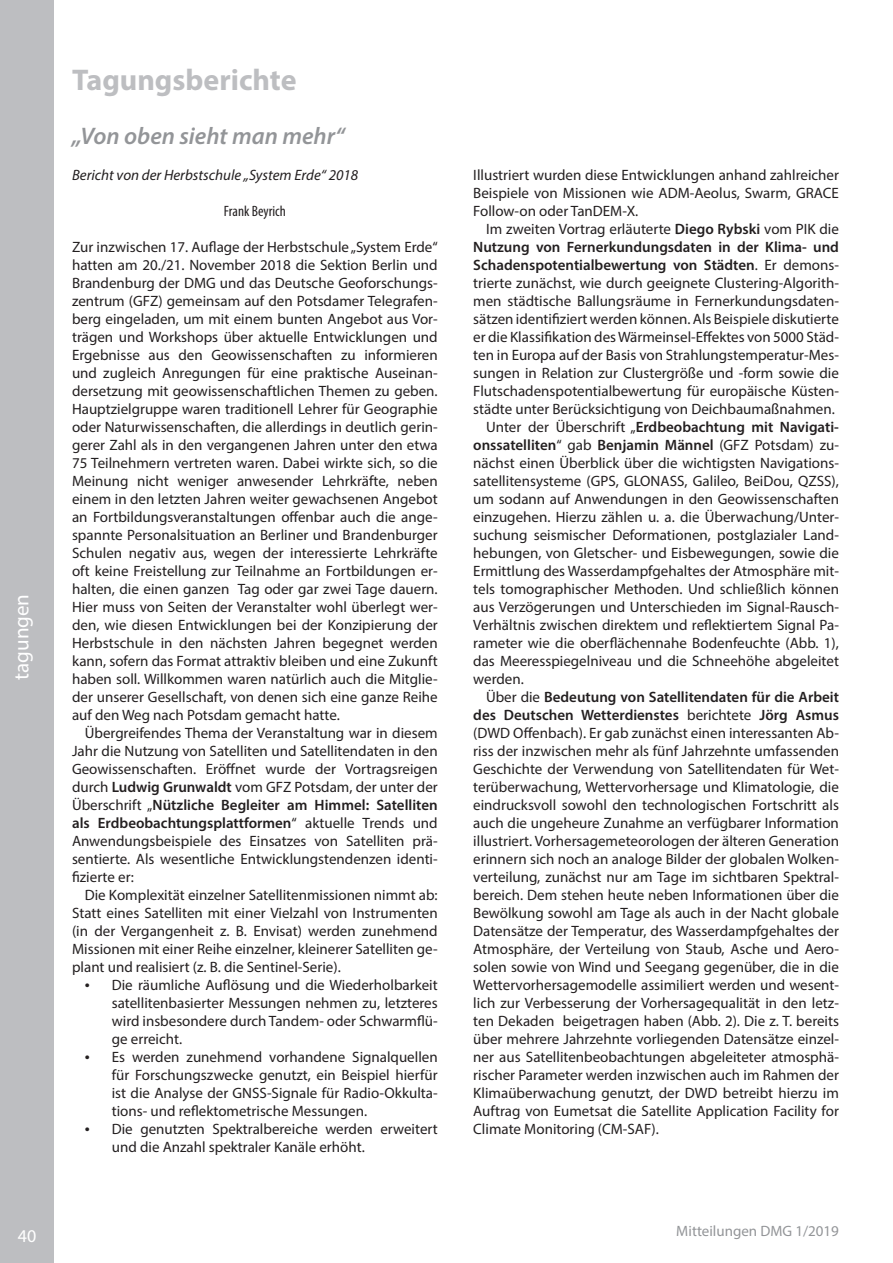
<style>
.page{position:relative;width:893px;height:1263px;background:#fff}
.page>*{position:absolute;margin:0;border:0;box-sizing:border-box;transform-origin:0 0}
.t1{font:700 30px "Myriad Pro";color:#bdbec1}
.t2{font:italic 600 24px "Myriad Pro";color:#939598}
.t3{font:21px "Myriad Pro";color:#fff}
.t4{font:18px "Myriad Pro";color:#fff}
.t5{font:15px/18px "Myriad Pro";color:#231f20;text-align:justify}
.t6{font:600 15px "Myriad Pro";color:#231f20}
.t7{font:italic 15px "Myriad Pro";color:#231f20}
.t8{font:15px "Myriad Pro";color:#939598}
.t9{font:condensed 15px "Myriad Pro";color:#231f20}
.s1{font-weight:600}
.s2{font-size:18px}
.s3{font-weight:400}
</style>
<div class="page">
<div style="left:0;top:0;width:54px;height:1263px;background:#bdbec1"></div>
<h3 class="t3" style="left:9px;top:680px;width:87px;rotate:-90deg">tagungen</h3>
<p class="t4" style="left:18px;top:1225px;width:20px">40</p>
<h1 class="t1" style="left:72px;top:60px;width:226px">Tagungsberichte</h1>
<h2 class="t2" style="left:72px;top:121px;width:274px">„Von oben sieht man mehr“</h2>
<p class="t7" style="left:72px;top:166px;width:288px">Bericht von der Herbstschule „System Erde“ 2018</p>
<p class="t9" style="left:224px;top:202px;width:63px">Frank Beyrich</p>
<p class="t5" style="left:72px;top:238px;width:367px">Zur inzwischen 17. Auflage der Herbstschule „System Erde“ hatten am 20./21. November 2018 die Sektion Berlin und Brandenburg der DMG und das Deutsche Geoforschungs&shy;zentrum (GFZ) gemeinsam auf den Potsdamer Telegrafen&shy;berg eingeladen, um mit einem bunten Angebot aus Vor&shy;trägen und Workshops über aktuelle Entwicklungen und Ergebnisse aus den Geowissenschaften zu informieren und zugleich Anregungen für eine praktische Auseinan&shy;dersetzung mit geowissenschaftlichen Themen zu geben.<br>Hauptzielgruppe waren traditionell Lehrer für Geographie oder Naturwissenschaften, die allerdings in deutlich gerin&shy;gerer Zahl als in den vergangenen Jahren unter den etwa 75 Teilnehmern vertreten waren. Dabei wirkte sich, so die Meinung nicht weniger anwesender Lehrkräfte, neben einem in den letzten Jahren weiter gewachsenen Angebot an Fortbildungsveranstaltungen offenbar auch die ange&shy;spannte Personalsituation an Berliner und Brandenburger Schulen negativ aus, wegen der interessierte Lehrkräfte oft keine Freistellung zur Teilnahme an Fortbildungen er&shy;halten, die einen ganzen Tag oder gar zwei Tage dauern.<br>Hier muss von Seiten der Veranstalter wohl überlegt wer&shy;den, wie diesen Entwicklungen bei der Konzipierung der Herbstschule in den nächsten Jahren begegnet werden kann, sofern das Format attraktiv bleiben und eine Zukunft haben soll. Willkommen waren natürlich auch die Mitglie&shy;der unserer Gesellschaft, von denen sich eine ganze Reihe auf den Weg nach Potsdam gemacht hatte.</p>
<p class="t5" style="left:72px;top:724px;width:367px;text-indent:13px">Übergreifendes Thema der Veranstaltung war in diesem Jahr die Nutzung von Satelliten und Satellitendaten in den Geowissenschaften. Eröffnet wurde der Vortragsreigen durch <span class="s1">Ludwig Grunwaldt</span> vom GFZ Potsdam, der unter der Überschrift „<span class="s1">Nützliche Begleiter am Himmel: Satelliten als Erdbeobachtungsplattformen</span>“ aktuelle Trends und Anwendungsbeispiele des Einsatzes von Satelliten prä&shy;sentierte. Als wesentliche Entwicklungstendenzen identi&shy;fizierte er:</p>
<p class="t5" style="left:72px;top:886px;width:367px;text-indent:13px">Die Komplexität einzelner Satellitenmissionen nimmt ab:<br>Statt eines Satelliten mit einer Vielzahl von Instrumenten (in der Vergangenheit z. B. Envisat) werden zunehmend Missionen mit einer Reihe einzelner, kleinerer Satelliten ge&shy;plant und realisiert (z. B. die Sentinel-Serie).</p>
<p class="t5" style="left:112px;top:976px;width:327px;text-indent:-27px"><span class="s2">•</span> Die räumliche Auflösung und die Wiederholbarkeit satellitenbasierter Messungen nehmen zu, letzteres wird insbesondere durch Tandem- oder Schwarmflü&shy;ge erreicht.</p>
<p class="t5" style="left:112px;top:1048px;width:327px;text-indent:-27px"><span class="s2">•</span> Es werden zunehmend vorhandene Signalquellen für Forschungszwecke genutzt, ein Beispiel hierfür ist die Analyse der GNSS-Signale für Radio-Okkulta&shy;tions- und reflektometrische Messungen.</p>
<p class="t5" style="left:112px;top:1120px;width:327px;text-indent:-27px"><span class="s2">•</span> Die genutzten Spektralbereiche werden erweitert und die Anzahl spektraler Kanäle erhöht.</p>
<p class="t5" style="left:473px;top:166px;width:367px">Illustriert wurden diese Entwicklungen anhand zahlreicher Beispiele von Missionen wie ADM-Aeolus, Swarm, GRACE Follow-on oder TanDEM-X.</p>
<p class="t5" style="left:486px;top:220px;width:354px">Im zweiten Vortrag erläuterte <span class="s1">Diego Rybski</span> vom PIK die</p>
<p class="t6" style="left:473px;top:237px;width:367px">Nutzung von Fernerkundungsdaten in der Klima- und</p>
<p class="t6" style="left:473px;top:255px;width:367px">Schadenspotentialbewertung von Städten<span class="s3">. Er demons-</span></p>
<p class="t5" style="left:473px;top:274px;width:367px">trierte zunächst, wie durch geeignete Clustering-Algorith-</p>
<p class="t5" style="left:473px;top:292px;width:367px">men städtische Ballungsräume in Fernerkundungsdaten-</p>
<p class="t5" style="left:473px;top:310px;width:367px">sätzen identifiziert werden können. Als Beispiele diskutierte</p>
<p class="t5" style="left:473px;top:328px;width:367px">er die Klassifikation des Wärmeinsel-Effektes von 5000 Städ-</p>
<p class="t5" style="left:473px;top:346px;width:367px">ten in Europa auf der Basis von Strahlungstemperatur-Mes-</p>
<p class="t5" style="left:473px;top:364px;width:367px">sungen in Relation zur Clustergröße und -form sowie die</p>
<p class="t5" style="left:473px;top:382px;width:367px">Flutschadenspotentialbewertung für europäische Küsten-</p>
<p class="t5" style="left:473px;top:400px;width:363px">städte unter Berücksichtigung von Deichbaumaßnahmen.</p>
<p class="t6" style="left:486px;top:417px;width:354px"><span class="s3">Unter der Überschrift „</span>Erdbeobachtung mit Navigati-</p>
<p class="t6" style="left:473px;top:435px;width:367px">onssatelliten<span class="s3">“ gab</span> Benjamin Männel <span class="s3">(GFZ Potsdam) zu-</span></p>
<p class="t5" style="left:473px;top:454px;width:367px">nächst einen Überblick über die wichtigsten Navigations-</p>
<p class="t5" style="left:473px;top:472px;width:367px">satellitensysteme (GPS, GLONASS, Galileo, BeiDou, QZSS),</p>
<p class="t5" style="left:473px;top:490px;width:367px">um sodann auf Anwendungen in den Geowissenschaften</p>
<p class="t5" style="left:473px;top:508px;width:367px">einzugehen. Hierzu zählen u. a. die Überwachung/Unter-</p>
<p class="t5" style="left:473px;top:526px;width:367px">suchung seismischer Deformationen, postglazialer Land-</p>
<p class="t5" style="left:473px;top:544px;width:367px">hebungen, von Gletscher- und Eisbewegungen, sowie die</p>
<p class="t5" style="left:473px;top:562px;width:367px">Ermittlung des Wasserdampfgehaltes der Atmosphäre mit-</p>
<p class="t5" style="left:473px;top:580px;width:367px">tels tomographischer Methoden. Und schließlich können</p>
<p class="t5" style="left:473px;top:598px;width:367px">aus Verzögerungen und Unterschieden im Signal-Rausch-</p>
<p class="t5" style="left:473px;top:616px;width:367px">Verhältnis zwischen direktem und reflektiertem Signal Pa-</p>
<p class="t5" style="left:473px;top:634px;width:367px">rameter wie die oberflächennahe Bodenfeuchte (Abb. 1),</p>
<p class="t5" style="left:473px;top:652px;width:367px">das Meeresspiegelniveau und die Schneehöhe abgeleitet</p>
<p class="t5" style="left:473px;top:670px;width:52px">werden.</p>
<p class="t6" style="left:486px;top:687px;width:354px"><span class="s3">Über die</span> Bedeutung von Satellitendaten für die Arbeit</p>
<p class="t6" style="left:473px;top:705px;width:367px">des Deutschen Wetterdienstes <span class="s3">berichtete</span> Jörg Asmus</p>
<p class="t5" style="left:473px;top:724px;width:367px">(DWD Offenbach). Er gab zunächst einen interessanten Ab-</p>
<p class="t5" style="left:473px;top:742px;width:367px">riss der inzwischen mehr als fünf Jahrzehnte umfassenden</p>
<p class="t5" style="left:473px;top:760px;width:367px">Geschichte der Verwendung von Satellitendaten für Wet-</p>
<p class="t5" style="left:473px;top:778px;width:367px">terüberwachung, Wettervorhersage und Klimatologie, die</p>
<p class="t5" style="left:473px;top:796px;width:367px">eindrucksvoll sowohl den technologischen Fortschritt als</p>
<p class="t5" style="left:473px;top:814px;width:367px">auch die ungeheure Zunahme an verfügbarer Information</p>
<p class="t5" style="left:473px;top:832px;width:367px">illustriert. Vorhersagemeteorologen der älteren Generation</p>
<p class="t5" style="left:473px;top:850px;width:367px">erinnern sich noch an analoge Bilder der globalen Wolken-</p>
<p class="t5" style="left:473px;top:868px;width:367px">verteilung, zunächst nur am Tage im sichtbaren Spektral-</p>
<p class="t5" style="left:473px;top:886px;width:367px">bereich. Dem stehen heute neben Informationen über die</p>
<p class="t5" style="left:473px;top:904px;width:367px">Bewölkung sowohl am Tage als auch in der Nacht globale</p>
<p class="t5" style="left:473px;top:922px;width:367px">Datensätze der Temperatur, des Wasserdampfgehaltes der</p>
<p class="t5" style="left:473px;top:940px;width:367px">Atmosphäre, der Verteilung von Staub, Asche und Aero-</p>
<p class="t5" style="left:473px;top:958px;width:367px">solen sowie von Wind und Seegang gegenüber, die in die</p>
<p class="t5" style="left:473px;top:976px;width:367px">Wettervorhersagemodelle assimiliert werden und wesent-</p>
<p class="t5" style="left:473px;top:994px;width:367px">lich zur Verbesserung der Vorhersagequalität in den letz-</p>
<p class="t5" style="left:473px;top:1012px;width:367px">ten Dekaden beigetragen haben (Abb. 2). Die z. T. bereits</p>
<p class="t5" style="left:473px;top:1030px;width:367px">über mehrere Jahrzehnte vorliegenden Datensätze einzel-</p>
<p class="t5" style="left:473px;top:1048px;width:367px">ner aus Satellitenbeobachtungen abgeleiteter atmosphä-</p>
<p class="t5" style="left:473px;top:1066px;width:367px">rischer Parameter werden inzwischen auch im Rahmen der</p>
<p class="t5" style="left:473px;top:1084px;width:367px">Klimaüberwachung genutzt, der DWD betreibt hierzu im</p>
<p class="t5" style="left:473px;top:1102px;width:367px">Auftrag von Eumetsat die Satellite Application Facility for</p>
<p class="t5" style="left:473px;top:1120px;width:187px">Climate Monitoring (CM-SAF).</p>
<p class="t8" style="left:676px;top:1222px;width:164px">Mitteilungen DMG 1/2019</p>
</div>
